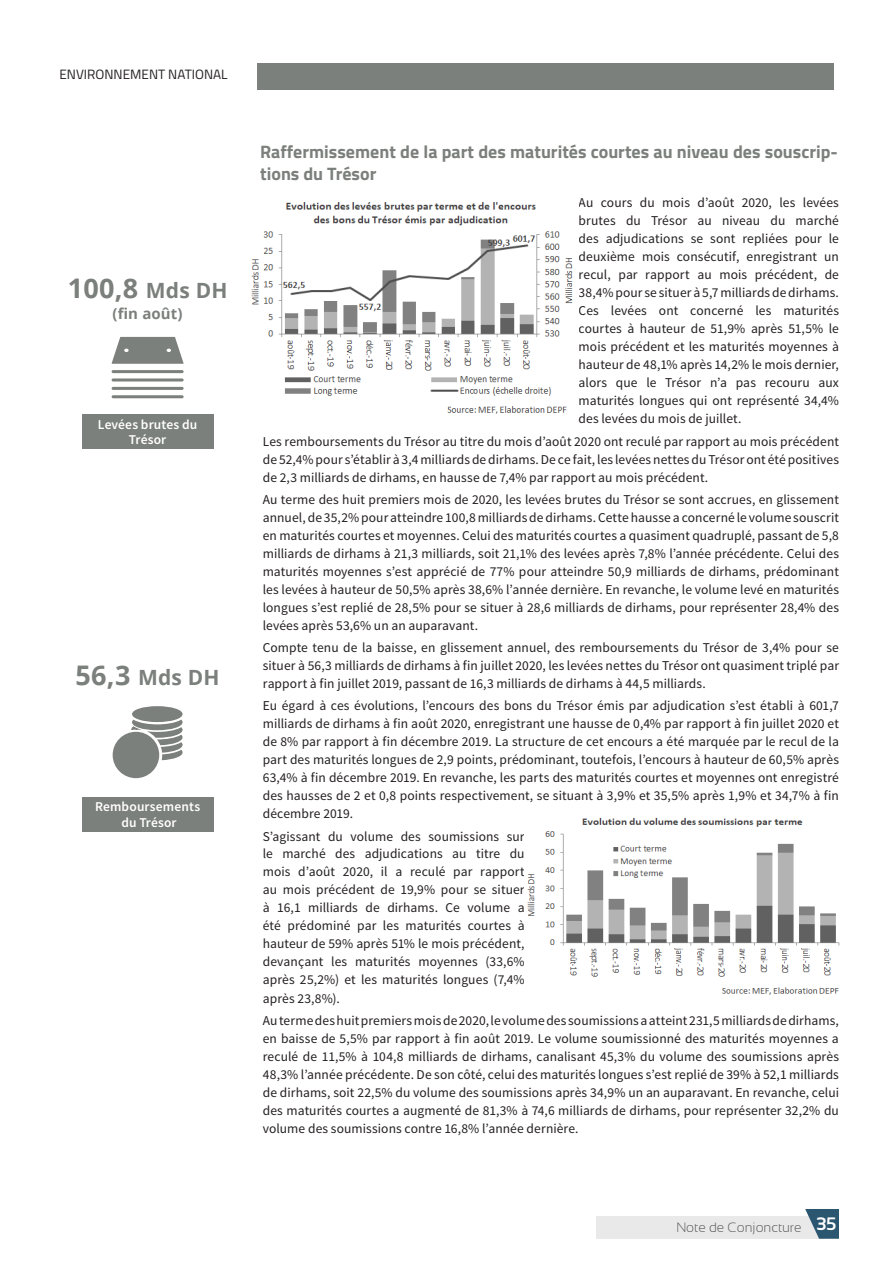
<style>
.page{position:relative;width:893px;height:1263px;background:#fff}
.page>*{position:absolute;margin:0;border:0;box-sizing:border-box;transform-origin:0 0}
.t1{font:700 27px "Open Sans";color:#7b807c}
.t2{font:700 21px "Open Sans";color:#7b807c}
.SUBTITLES{font:700 18px/22.5px "Titillium";color:#7b807c}
.t3{font:700 15px "Open Sans";color:#7b807c}
.para_note{font:13.5px/18px "Source Sans Pro";letter-spacing:.005em;color:#231f20;text-align:justify}
.CONTENT{font:600 13.5px/15px "Source Sans Pro";letter-spacing:.01em;color:#fff;text-align:center}
.SUBTITLES-2{font:13.5px "Titillium";color:#231f20}
.t4{font:300 13.5px "Sansation";color:#57585a}
.s1{font-size:21px}
.s2{font-size:27px}
</style>
<div class="page">
<div style="left:257px;top:64px;width:576px;height:26px;background:#7b807c"></div>
<div style="left:596px;top:1216px;width:227px;height:23px;background:#e9e9e9"></div>
<svg style="left:805px;top:1209px;width:34px;height:30px"></svg>
<img style="left:251px;top:202px;width:322px;height:212px">
<img style="left:527px;top:818px;width:313px;height:177px">
<div style="left:82px;top:414px;width:132px;height:34px;background:#7b807c"></div>
<svg style="left:112px;top:337px;width:72px;height:27px"></svg>
<hr style="left:112px;top:370px;width:72px;height:3px;background:#7b807c;border-radius:2px">
<hr style="left:112px;top:378px;width:72px;height:3px;background:#7b807c;border-radius:2px">
<hr style="left:112px;top:387px;width:72px;height:3px;background:#7b807c;border-radius:2px">
<hr style="left:112px;top:395px;width:72px;height:3px;background:#7b807c;border-radius:2px">
<div style="left:82px;top:797px;width:132px;height:34px;background:#7b807c"></div>
<div style="left:113px;top:732px;width:46px;height:46px;background:#7b807c;border-radius:50%"></div>
<div style="left:132px;top:706px;width:51px;height:16px;background:#7b807c;border-radius:50%"></div>
<svg style="left:130px;top:720px;width:53px;height:40px"></svg>
<p class="SUBTITLES-2" style="left:60px;top:65px;width:170px">ENVIRONNEMENT NATIONAL</p>
<p class="t1" style="left:68px;top:269px;width:161px">100,8 <span class="s1">Mds DH</span></p>
<p class="t3" style="left:113px;top:303px;width:72px">(fin août)</p>
<p class="CONTENT" style="left:98px;top:417px;width:101px">Levées brutes du<br>Trésor</p>
<p class="t2" style="left:76px;top:663px;width:146px"><span class="s2">56,3</span> Mds DH</p>
<p class="CONTENT" style="left:95px;top:799px;width:107px">Remboursements</p>
<p class="CONTENT" style="left:121px;top:816px;width:57px">du Trésor</p>
<p class="SUBTITLES" style="left:260px;top:139px;width:579px">Raffermissement de la part des maturités courtes au niveau des souscrip&shy;tions du Trésor</p>
<p class="para_note" style="left:579px;top:194px;width:262px">Au cours du mois d’août 2020, les levées brutes du Trésor au niveau du marché des adjudications se sont repliées pour le deuxième mois consécutif, enregistrant un recul, par rapport au mois précédent, de 38,4% pour se situer à 5,7 milliards de dirhams.<br>Ces levées ont concerné les maturités courtes à hauteur de 51,9% après 51,5% le mois précédent et les maturités moyennes à hauteur de 48,1% après 14,2% le mois dernier, alors que le Trésor n’a pas recouru aux maturités longues qui ont représenté 34,4% des levées du mois de juillet.</p>
<p class="para_note" style="left:263px;top:432px;width:578px">Les remboursements du Trésor au titre du mois d’août 2020 ont reculé par rapport au mois précédent de 52,4% pour s’établir à 3,4 milliards de dirhams. De ce fait, les levées nettes du Trésor ont été positives de 2,3 milliards de dirhams, en hausse de 7,4% par rapport au mois précédent.</p>
<p class="para_note" style="left:263px;top:490px;width:578px">Au terme des huit premiers mois de 2020, les levées brutes du Trésor se sont accrues, en glissement annuel, de 35,2% pour atteindre 100,8 milliards de dirhams. Cette hausse a concerné le volume souscrit en maturités courtes et moyennes. Celui des maturités courtes a quasiment quadruplé, passant de 5,8 milliards de dirhams à 21,3 milliards, soit 21,1% des levées après 7,8% l’année précédente. Celui des maturités moyennes s’est apprécié de 77% pour atteindre 50,9 milliards de dirhams, prédominant les levées à hauteur de 50,5% après 38,6% l’année dernière. En revanche, le volume levé en maturités longues s’est replié de 28,5% pour se situer à 28,6 milliards de dirhams, pour représenter 28,4% des levées après 53,6% un an auparavant.</p>
<p class="para_note" style="left:263px;top:639px;width:578px">Compte tenu de la baisse, en glissement annuel, des remboursements du Trésor de 3,4% pour se situer à 56,3 milliards de dirhams à fin juillet 2020, les levées nettes du Trésor ont quasiment triplé par rapport à fin juillet 2019, passant de 16,3 milliards de dirhams à 44,5 milliards.</p>
<p class="para_note" style="left:263px;top:697px;width:578px">Eu égard à ces évolutions, l’encours des bons du Trésor émis par adjudication s’est établi à 601,7 milliards de dirhams à fin août 2020, enregistrant une hausse de 0,4% par rapport à fin juillet 2020 et de 8% par rapport à fin décembre 2019. La structure de cet encours a été marquée par le recul de la part des maturités longues de 2,9 points, prédominant, toutefois, l’encours à hauteur de 60,5% après 63,4% à fin décembre 2019. En revanche, les parts des maturités courtes et moyennes ont enregistré des hausses de 2 et 0,8 points respectivement, se situant à 3,9% et 35,5% après 1,9% et 34,7% à fin décembre 2019.</p>
<p class="para_note" style="left:263px;top:827px;width:263px">S’agissant du volume des soumissions sur le marché des adjudications au titre du mois d’août 2020, il a reculé par rapport au mois précédent de 19,9% pour se situer à 16,1 milliards de dirhams. Ce volume a été prédominé par les maturités courtes à hauteur de 59% après 51% le mois précédent, devançant les maturités moyennes (33,6% après 25,2%) et les maturités longues (7,4% après 23,8%).</p>
<p class="para_note" style="left:263px;top:1012px;width:578px">Au terme des huit premiers mois de 2020, le volume des soumissions a atteint 231,5 milliards de dirhams, en baisse de 5,5% par rapport à fin août 2019. Le volume soumissionné des maturités moyennes a reculé de 11,5% à 104,8 milliards de dirhams, canalisant 45,3% du volume des soumissions après 48,3% l’année précédente. De son côté, celui des maturités longues s’est replié de 39% à 52,1 milliards de dirhams, soit 22,5% du volume des soumissions après 34,9% un an auparavant. En revanche, celui des maturités courtes a augmenté de 81,3% à 74,6 milliards de dirhams, pour représenter 32,2% du volume des soumissions contre 16,8% l’année dernière.</p>
<p class="t4" style="left:676px;top:1220px;width:161px">Note de Conjoncture <sup>35</sup></p>
</div>
